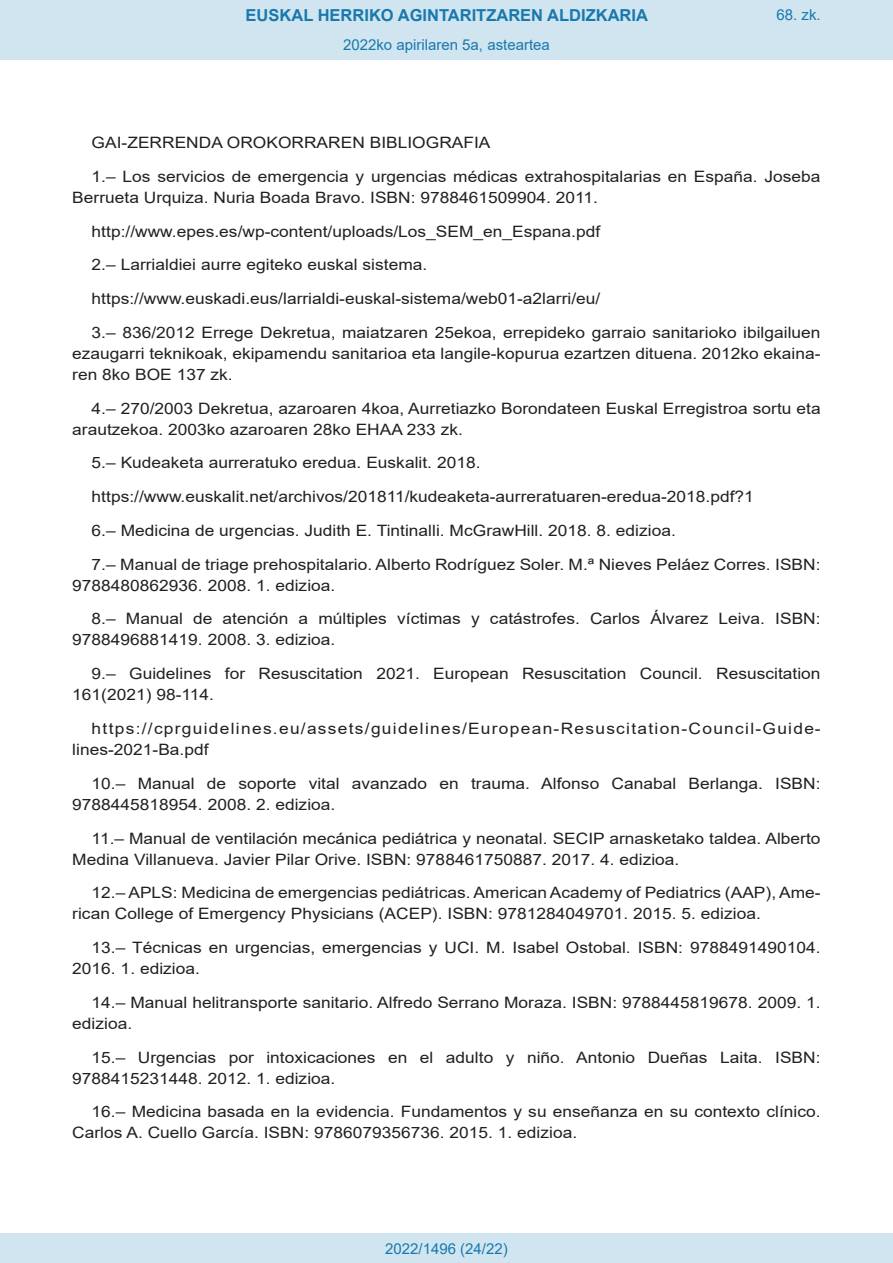
<style>
.page{position:relative;width:893px;height:1263px;background:#fff}
.page>*{position:absolute;margin:0;border:0;box-sizing:border-box;transform-origin:0 0}
.t1{font:700 16.5px "Arial";color:#1879ad}
.BOPVDetalle{font:15.6px/21px "Arial";color:#231f20;scale:1.11 1}
.BOPVDetalle-2{font:15.6px/21px "Arial";letter-spacing:.075em;color:#231f20;scale:1.11 1}
.Paginacion_Centro{font:15px "Arial";color:#1879ad}
</style>
<div class="page">
<div style="left:0;top:0;width:893px;height:60px;background:#d0e5f0"></div>
<div style="left:0;top:1233px;width:893px;height:30px;background:#d0e5f0"></div>
<p class="t1" style="left:246px;top:3px;width:404px">EUSKAL HERRIKO AGINTARITZAREN ALDIZKARIA</p>
<p class="Paginacion_Centro" style="left:343px;top:35px;width:208px">2022ko apirilaren 5a, asteartea</p>
<p class="Paginacion_Centro" style="left:776px;top:5px;width:46px">68. zk.</p>
<p class="BOPVDetalle" style="left:92px;top:132px;width:361px">GAI-ZERRENDA OROKORRAREN BIBLIOGRAFIA</p>
<p class="BOPVDetalle" style="left:72px;top:166px;width:676px;text-indent:19px">1.– Los servicios de emergencia y urgencias médicas extrahospitalarias en España. Joseba<br>Berrueta Urquiza. Nuria Boada Bravo. ISBN: 9788461509904. 2011.</p>
<p class="BOPVDetalle" style="left:92px;top:221px;width:460px">http://www.epes.es/wp-content/uploads/Los_SEM_en_Espana.pdf</p>
<p class="BOPVDetalle" style="left:92px;top:254px;width:304px">2.– Larrialdiei aurre egiteko euskal sistema.</p>
<p class="BOPVDetalle" style="left:92px;top:288px;width:460px">https://www.euskadi.eus/larrialdi-euskal-sistema/web01-a2larri/eu/</p>
<p class="BOPVDetalle" style="left:72px;top:322px;width:676px;text-align:justify;text-indent:19px">3.– 836/2012 Errege Dekretua, maiatzaren 25ekoa, errepideko garraio sanitarioko ibilgailuen ezaugarri teknikoak, ekipamendu sanitarioa eta langile-kopurua ezartzen dituena. 2012ko ekaina&shy;ren 8ko BOE 137 zk.</p>
<p class="BOPVDetalle" style="left:72px;top:398px;width:676px;text-indent:19px">4.– 270/2003 Dekretua, azaroaren 4koa, Aurretiazko Borondateen Euskal Erregistroa sortu eta arautzekoa. 2003ko azaroaren 28ko EHAA 233 zk.</p>
<p class="BOPVDetalle" style="left:92px;top:452px;width:352px">5.– Kudeaketa aurreratuko eredua. Euskalit. 2018.</p>
<p class="BOPVDetalle" style="left:92px;top:486px;width:598px">https://www.euskalit.net/archivos/201811/kudeaketa-aurreratuaren-eredua-2018.pdf?1</p>
<p class="BOPVDetalle" style="left:92px;top:520px;width:528px">6.– Medicina de urgencias. Judith E. Tintinalli. McGrawHill. 2018. 8. edizioa.</p>
<p class="BOPVDetalle" style="left:72px;top:554px;width:676px;text-indent:19px">7.– Manual de triage prehospitalario. Alberto Rodríguez Soler. M.ª Nieves Peláez Corres. ISBN:<br>9788480862936. 2008. 1. edizioa.</p>
<p class="BOPVDetalle" style="left:72px;top:608px;width:676px;text-indent:19px">8.– Manual de atención a múltiples víctimas y catástrofes. Carlos Álvarez Leiva. ISBN:<br>9788496881419. 2008. 3. edizioa.</p>
<p class="BOPVDetalle" style="left:72px;top:663px;width:676px;text-indent:19px">9.– Guidelines for Resuscitation 2021. European Resuscitation Council. Resuscitation<br>161(2021) 98-114.</p>
<p class="BOPVDetalle-2" style="left:72px;top:718px;width:676px;text-indent:19px">https://cprguidelines.eu/assets/guidelines/European-Resuscitation-Council-Guide&shy;lines-2021-Ba.pdf</p>
<p class="BOPVDetalle" style="left:72px;top:773px;width:676px;text-indent:19px">10.– Manual de soporte vital avanzado en trauma. Alfonso Canabal Berlanga. ISBN:<br>9788445818954. 2008. 2. edizioa.</p>
<p class="BOPVDetalle" style="left:72px;top:827px;width:676px;text-indent:19px">11.– Manual de ventilación mecánica pediátrica y neonatal. SECIP arnasketako taldea. Alberto<br>Medina Villanueva. Javier Pilar Orive. ISBN: 9788461750887. 2017. 4. edizioa.</p>
<p class="BOPVDetalle" style="left:72px;top:882px;width:676px;text-indent:19px">12.– APLS: Medicina de emergencias pediátricas. American Academy of Pediatrics (AAP), Ame&shy;rican College of Emergency Physicians (ACEP). ISBN: 9781284049701. 2015. 5. edizioa.</p>
<p class="BOPVDetalle" style="left:72px;top:937px;width:676px;text-indent:19px">13.– Técnicas en urgencias, emergencias y UCI. M. Isabel Ostobal. ISBN: 9788491490104.<br>2016. 1. edizioa.</p>
<p class="BOPVDetalle" style="left:72px;top:992px;width:676px;text-indent:19px">14.– Manual helitransporte sanitario. Alfredo Serrano Moraza. ISBN: 9788445819678. 2009. 1. edizioa.</p>
<p class="BOPVDetalle" style="left:72px;top:1046px;width:676px;text-indent:19px">15.– Urgencias por intoxicaciones en el adulto y niño. Antonio Dueñas Laita. ISBN:<br>9788415231448. 2012. 1. edizioa.</p>
<p class="BOPVDetalle" style="left:72px;top:1101px;width:676px;text-indent:19px">16.– Medicina basada en la evidencia. Fundamentos y su enseñanza en su contexto clínico.<br>Carlos A. Cuello García. ISBN: 9786079356736. 2015. 1. edizioa.</p>
<p class="Paginacion_Centro" style="left:385px;top:1238px;width:124px">2022/1496 (24/22)</p>
</div>
